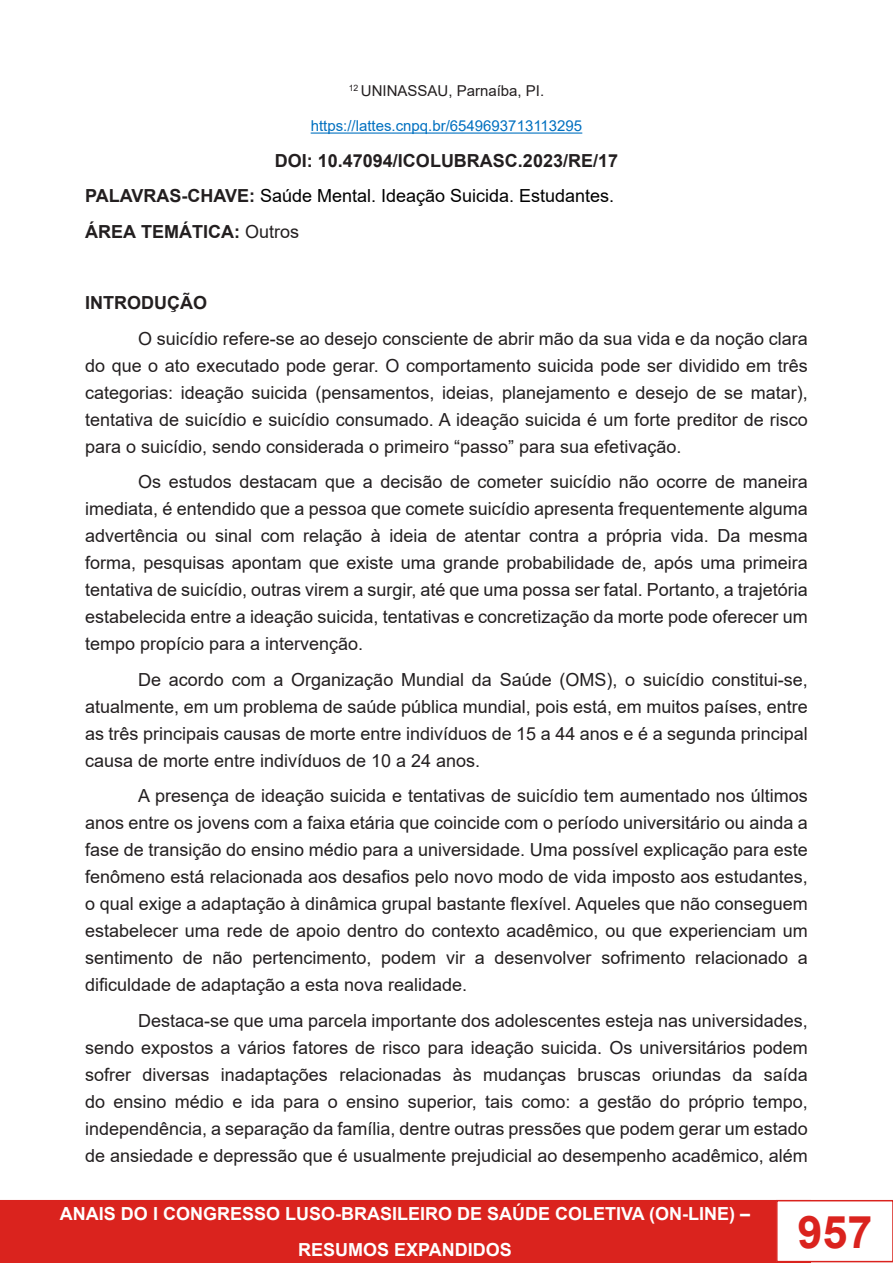
<style>
.page{position:relative;width:893px;height:1263px;background:#fff}
.page>*{position:absolute;margin:0;border:0;box-sizing:border-box;transform-origin:0 0}
.t1{font:700 45px "Arial";color:#da231e}
.t2{font:18px/27px "Arial";color:#231f20;text-align:justify}
.t3{font:700 18px/35.5px "Arial";color:#fff;text-align:center}
.t4{font:700 18px "Arial";color:#231f20}
.t5{font:18px "Arial";color:#000}
.t6{font:15px "Arial";color:#0070c0}
.t7{font:15px "Arial";color:#231f20}
.s1{font-weight:700;color:#231f20}
.s2{font-weight:400}
</style>
<div class="page">
<div style="left:0;top:1201px;width:810px;height:61px;background:#da231e"></div>
<div style="left:0;top:1200px;width:811px;height:63px;border:2px solid #da231e"></div>
<div style="left:777px;top:1201px;width:116px;height:60px;background:#fff"></div>
<div style="left:776px;top:1200px;width:117px;height:62px;border:2px solid #da231e"></div>
<hr style="left:311px;top:133px;width:271px;height:1px;background:#0070c0">
<p class="t7" style="left:349px;top:80px;width:197px"><sup>12</sup> UNINASSAU, Parnaíba, PI.</p>
<p class="t6" style="left:311px;top:116px;width:273px">https://lattes.cnpq.br/6549693713113295</p>
<p class="t4" style="left:275px;top:148px;width:345px">DOI: 10.47094/ICOLUBRASC.2023/RE/17</p>
<p class="t5" style="left:85px;top:184px;width:531px"><span class="s1">PALAVRAS-CHAVE:</span> Saúde Mental. Ideação Suicida. Estudantes.</p>
<p class="t4" style="left:85px;top:219px;width:216px">ÁREA TEMÁTICA: <span class="s2">Outros</span></p>
<p class="t4" style="left:85px;top:290px;width:123px">INTRODUÇÃO</p>
<p class="t2" style="left:85px;top:325px;width:724px;text-indent:53px">O suicídio refere-se ao desejo consciente de abrir mão da sua vida e da noção clara do que o ato executado pode gerar. O comportamento suicida pode ser dividido em três categorias: ideação suicida (pensamentos, ideias, planejamento e desejo de se matar), tentativa de suicídio e suicídio consumado. A ideação suicida é um forte preditor de risco para o suicídio, sendo considerada o primeiro “passo” para sua efetivação.</p>
<p class="t2" style="left:85px;top:468px;width:724px;text-indent:53px">Os estudos destacam que a decisão de cometer suicídio não ocorre de maneira imediata, é entendido que a pessoa que comete suicídio apresenta frequentemente alguma advertência ou sinal com relação à ideia de atentar contra a própria vida. Da mesma forma, pesquisas apontam que existe uma grande probabilidade de, após uma primeira tentativa de suicídio, outras virem a surgir, até que uma possa ser fatal. Portanto, a trajetória estabelecida entre a ideação suicida, tentativas e concretização da morte pode oferecer um tempo propício para a intervenção.</p>
<p class="t2" style="left:85px;top:666px;width:724px;text-indent:53px">De acordo com a Organização Mundial da Saúde (OMS), o suicídio constitui-se, atualmente, em um problema de saúde pública mundial, pois está, em muitos países, entre as três principais causas de morte entre indivíduos de 15 a 44 anos e é a segunda principal causa de morte entre indivíduos de 10 a 24 anos.</p>
<p class="t2" style="left:85px;top:782px;width:724px;text-indent:53px">A presença de ideação suicida e tentativas de suicídio tem aumentado nos últimos anos entre os jovens com a faixa etária que coincide com o período universitário ou ainda a fase de transição do ensino médio para a universidade. Uma possível explicação para este fenômeno está relacionada aos desafios pelo novo modo de vida imposto aos estudantes, o qual exige a adaptação à dinâmica grupal bastante flexível. Aqueles que não conseguem estabelecer uma rede de apoio dentro do contexto acadêmico, ou que experienciam um sentimento de não pertencimento, podem vir a desenvolver sofrimento relacionado a dificuldade de adaptação a esta nova realidade.</p>
<p class="t2" style="left:85px;top:1007px;width:724px;text-indent:53px">Destaca-se que uma parcela importante dos adolescentes esteja nas universidades, sendo expostos a vários fatores de risco para ideação suicida. Os universitários podem sofrer diversas inadaptações relacionadas às mudanças bruscas oriundas da saída do ensino médio e ida para o ensino superior, tais como: a gestão do próprio tempo, independência, a separação da família, dentre outras pressões que podem gerar um estado de ansiedade e depressão que é usualmente prejudicial ao desempenho acadêmico, além</p>
<p class="t3" style="left:60px;top:1196px;width:692px">ANAIS DO I CONGRESSO LUSO-BRASILEIRO DE SAÚDE COLETIVA (ON-LINE) –<br>RESUMOS EXPANDIDOS</p>
<h1 class="t1" style="left:797px;top:1200px;width:77px">957</h1>
</div>
